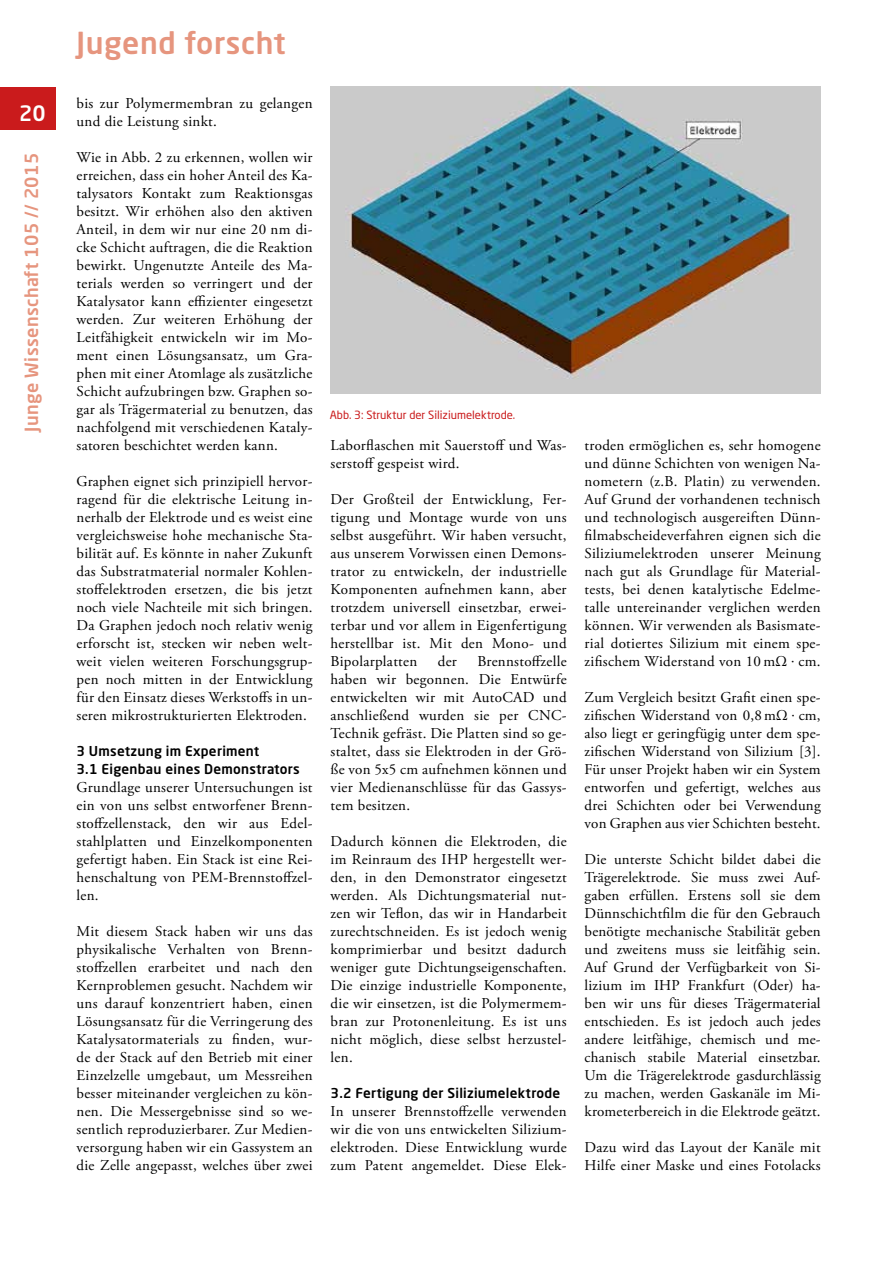
<style>
.page{position:relative;width:893px;height:1263px;background:#fff}
.page>*{position:absolute;margin:0;border:0;box-sizing:border-box;transform-origin:0 0}
.t1{font:500 30px "Neo Sans Std";letter-spacing:.02em;color:#e6957e}
.t2{font:500 21px "Neo Sans Std";color:#fff}
.t3{font:500 18px "Neo Sans Std";letter-spacing:.02em;color:#e6957e}
.t4{font:15px/18px "Adobe Garamond Pro";letter-spacing:.02em;color:#000;text-align:justify}
.t5{font:500 13.5px/18px "Neo Sans Std";letter-spacing:.02em;color:#000}
.t6{font:11.25px "Neo Sans Std";color:#ca1b1c}
</style>
<div class="page">
<div style="left:0;top:87px;width:56px;height:43px;background:#ca1b1c"></div>
<img style="left:330px;top:86px;width:490px;height:307px">
<h2 class="t2" style="left:19px;top:100px;width:28px">20</h2>
<p class="t3" style="left:20px;top:431px;width:280px;rotate:-90deg">Junge Wissenschaft 105 // 2015</p>
<h1 class="t1" style="left:77px;top:24px;width:211px">Jugend forscht</h1>
<p class="t4" style="left:77px;top:95px;width:238px">bis zur Polymermembran zu gelangen und die Leistung sinkt.</p>
<p class="t4" style="left:77px;top:149px;width:238px">Wie in Abb. 2 zu erkennen, wollen wir erreichen, dass ein hoher Anteil des Ka&shy;talysators Kontakt zum Reaktionsgas besitzt. Wir erhöhen also den aktiven Anteil, in dem wir nur eine 20 nm di&shy;cke Schicht auftragen, die die Reaktion bewirkt. Ungenutzte Anteile des Ma&shy;terials werden so verringert und der Katalysator kann effizienter eingesetzt werden. Zur weiteren Erhöhung der Leitfähigkeit entwickeln wir im Mo&shy;ment einen Lösungsansatz, um Gra&shy;phen mit einer Atomlage als zusätzliche Schicht aufzubringen bzw. Graphen so&shy;gar als Trägermaterial zu benutzen, das nachfolgend mit verschiedenen Kataly&shy;satoren beschichtet werden kann.</p>
<p class="t4" style="left:77px;top:473px;width:238px">Graphen eignet sich prinzipiell hervor&shy;ragend für die elektrische Leitung in&shy;nerhalb der Elektrode und es weist eine vergleichsweise hohe mechanische Sta&shy;bilität auf. Es könnte in naher Zukunft das Substratmaterial normaler Kohlen&shy;stoffelektroden ersetzen, die bis jetzt noch viele Nachteile mit sich bringen.<br>Da Graphen jedoch noch relativ wenig erforscht ist, stecken wir neben welt&shy;weit vielen weiteren Forschungsgrup&shy;pen noch mitten in der Entwicklung für den Einsatz dieses Werkstoffs in un&shy;seren mikrostrukturierten Elektroden.</p>
<p class="t5" style="left:77px;top:742px;width:225px">3 Umsetzung im Experiment<br>3.1 Eigenbau eines Demonstrators</p>
<p class="t4" style="left:77px;top:779px;width:238px">Grundlage unserer Untersuchungen ist ein von uns selbst entworfener Brenn&shy;stoffzellenstack, den wir aus Edel&shy;stahlplatten und Einzelkomponenten gefertigt haben. Ein Stack ist eine Rei&shy;henschaltung von PEM-Brennstoffzel&shy;len.</p>
<p class="t4" style="left:77px;top:923px;width:238px">Mit diesem Stack haben wir uns das physikalische Verhalten von Brenn&shy;stoffzellen erarbeitet und nach den Kernproblemen gesucht. Nachdem wir uns darauf konzentriert haben, einen Lösungsansatz für die Verringerung des Katalysatormaterials zu finden, wur&shy;de der Stack auf den Betrieb mit einer Einzelzelle umgebaut, um Messreihen besser miteinander vergleichen zu kön&shy;nen. Die Messergebnisse sind so we&shy;sentlich reproduzierbarer. Zur Medien&shy;versorgung haben wir ein Gassystem an die Zelle angepasst, welches über zwei</p>
<p class="t6" style="left:330px;top:408px;width:187px">Abb. 3: Struktur der Siliziumelektrode.</p>
<p class="t4" style="left:331px;top:437px;width:238px">Laborflaschen mit Sauerstoff und Was&shy;serstoff gespeist wird.</p>
<p class="t4" style="left:331px;top:491px;width:238px">Der Großteil der Entwicklung, Fer&shy;tigung und Montage wurde von uns selbst ausgeführt. Wir haben versucht, aus unserem Vorwissen einen Demons&shy;trator zu entwickeln, der industrielle Komponenten aufnehmen kann, aber trotzdem universell einsetzbar, erwei&shy;terbar und vor allem in Eigenfertigung herstellbar ist. Mit den Mono- und Bipolarplatten</p>
<p class="t4" style="left:331px;top:653px;width:238px;text-indent:147px">Brennstoffzelle haben wir begonnen. Die Entwürfe entwickelten wir mit AutoCAD und anschließend wurden sie per CNC-Technik gefräst. Die Platten sind so ge&shy;staltet, dass sie Elektroden in der Grö&shy;ße von 5x5 cm aufnehmen können und vier Medienanschlüsse für das Gassys&shy;tem besitzen.</p>
<p class="t4" style="left:331px;top:833px;width:238px">Dadurch können die Elektroden, die im Reinraum des IHP hergestellt wer&shy;den, in den Demonstrator eingesetzt werden. Als Dichtungsmaterial nut&shy;zen wir Teflon, das wir in Handarbeit zurechtschneiden. Es ist jedoch wenig komprimierbar und besitzt dadurch weniger gute Dichtungseigenschaften.<br>Die einzige industrielle Komponente, die wir einsetzen, ist die Polymermem&shy;bran zur Protonenleitung. Es ist uns nicht möglich, diese selbst herzustel&shy;len.</p>
<p class="t5" style="left:331px;top:1084px;width:231px">3.2 Fertigung der Siliziumelektrode</p>
<p class="t4" style="left:331px;top:1103px;width:238px">In unserer Brennstoffzelle verwenden wir die von uns entwickelten Silizium&shy;elektroden. Diese Entwicklung wurde zum Patent angemeldet. Diese Elek-</p>
<p class="t4" style="left:438px;top:653px;width:21px">der</p>
<p class="t4" style="left:585px;top:437px;width:238px">troden ermöglichen es, sehr homogene und dünne Schichten von wenigen Na&shy;nometern (z.B. Platin) zu verwenden.<br>Auf Grund der vorhandenen technisch und technologisch ausgereiften Dünn&shy;filmabscheideverfahren eignen sich die Siliziumelektroden unserer Meinung nach gut als Grundlage für Material&shy;tests, bei denen katalytische Edelme&shy;talle untereinander verglichen werden können. Wir verwenden als Basismate&shy;rial dotiertes Silizium mit einem spe&shy;zifischem Widerstand von 10 mΩ . cm.</p>
<p class="t4" style="left:585px;top:689px;width:238px">Zum Vergleich besitzt Grafit einen spe&shy;zifischen Widerstand von 0,8mΩ . cm, also liegt er geringfügig unter dem spe&shy;zifischen Widerstand von Silizium [3].<br>Für unser Projekt haben wir ein System entworfen und gefertigt, welches aus drei Schichten oder bei Verwendung von Graphen aus vier Schichten besteht.</p>
<p class="t4" style="left:585px;top:851px;width:238px">Die unterste Schicht bildet dabei die Trägerelektrode. Sie muss zwei Auf&shy;gaben erfüllen. Erstens soll sie dem Dünnschichtfilm die für den Gebrauch benötigte mechanische Stabilität geben und zweitens muss sie leitfähig sein.<br>Auf Grund der Verfügbarkeit von Si&shy;lizium im IHP Frankfurt (Oder) ha&shy;ben wir uns für dieses Trägermaterial entschieden. Es ist jedoch auch jedes andere leitfähige, chemisch und me&shy;chanisch stabile Material einsetzbar.<br>Um die Trägerelektrode gasdurchlässig zu machen, werden Gaskanäle im Mi&shy;krometerbereich in die Elektrode geätzt.</p>
<p class="t4" style="left:585px;top:1139px;width:238px">Dazu wird das Layout der Kanäle mit<br>Hilfe einer Maske und eines Fotolacks</p>
</div>
